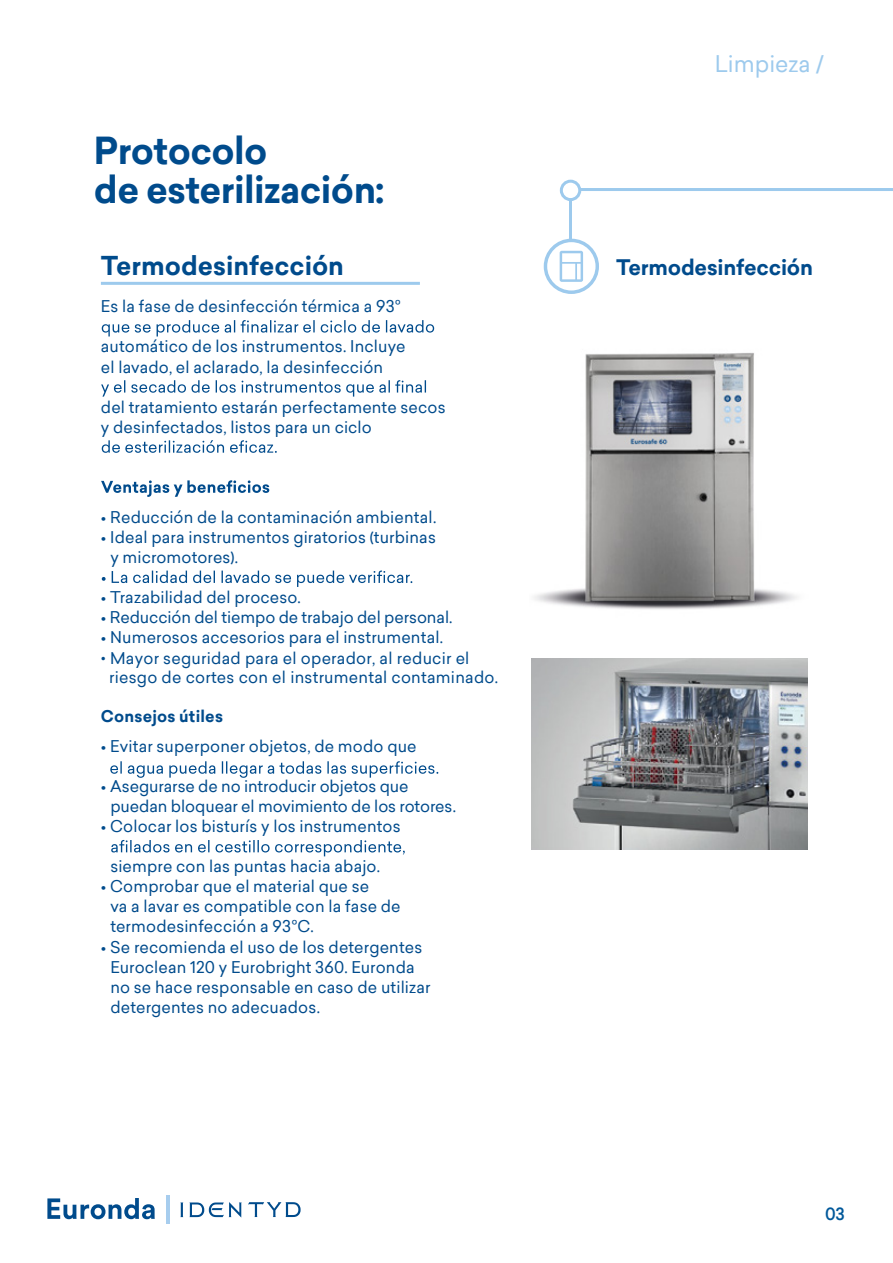
<style>
.page{position:relative;width:893px;height:1263px;background:#fff}
.page>*{position:absolute;margin:0;border:0;box-sizing:border-box;transform-origin:0 0}
.t1{font:700 36.45px/39px "Sailec";letter-spacing:-.015em;color:#004b8c}
.t2{font:700 25.5px "Sailec";color:#004b8c}
.t3{font:22.5px "Sailec";color:#9dcaed}
.t4{font:700 21px "Sailec";letter-spacing:-.01em;color:#004b8c}
.t5{font:500 16.5px "Sailec";color:#00589a}
.t6{font:15.9px/20.1px "Sailec";letter-spacing:.01em;color:#004b8c}
.t7{font:700 15.9px "Sailec";letter-spacing:.015em;color:#004b8c}
.s1{font-weight:900}
</style>
<div class="page">
<img style="left:534px;top:352px;width:263px;height:257px">
<hr style="left:566px;top:188px;width:327px;height:3px;background:#9dcaed">
<div style="left:544px;top:239px;width:55px;height:55px;border:3px solid #9dcaed;border-radius:50%"></div>
<svg style="left:560px;top:251px;width:23px;height:31px"></svg>
<div style="left:561px;top:181px;width:19px;height:19px;background:#fff;border-radius:50%"></div>
<div style="left:560px;top:180px;width:21px;height:21px;border:3px solid #9dcaed;border-radius:50%"></div>
<hr style="left:569px;top:199px;width:3px;height:42px;background:#9dcaed">
<svg style="left:102px;top:320px;width:332px;height:16px"></svg>
<svg style="left:101px;top:380px;width:325px;height:17px"></svg>
<svg style="left:102px;top:440px;width:175px;height:13px"></svg>
<svg style="left:101px;top:480px;width:168px;height:17px"></svg>
<svg style="left:102px;top:570px;width:310px;height:17px"></svg>
<svg style="left:110px;top:761px;width:328px;height:17px"></svg>
<svg style="left:111px;top:840px;width:294px;height:16px"></svg>
<hr style="left:101px;top:282px;width:319px;height:3px;background:#9dcaed">
<img style="left:531px;top:659px;width:277px;height:190px">
<svg style="left:248px;top:1202px;width:53px;height:15px"></svg>
<svg style="left:180px;top:1202px;width:62px;height:15px"></svg>
<hr style="left:166px;top:1195px;width:3px;height:28px;background:#a7cdee">
<svg style="left:47px;top:1198px;width:108px;height:21px"></svg>
<h1 class="t1" style="left:94px;top:132px;width:292px">Protocolo<br>de esterilización:</h1>
<h2 class="t2" style="left:101px;top:247px;width:245px">Termodesinfección</h2>
<p class="t6" style="left:101px;top:296px;width:301px">Es la fase de desinfección térmica a 93°</p>
<p class="t6" style="left:101px;top:336px;width:306px">automático de los instrumentos. Incluye el lavado, el aclarado, la desinfección</p>
<p class="t6" style="left:101px;top:396px;width:346px">del tratamiento estarán perfectamente secos y desinfectados, listos para un ciclo</p>
<p class="t6" style="left:101px;top:507px;width:337px">• Reducción de la contaminación ambiental.</p>
<p class="t6" style="left:110px;top:527px;width:327px;text-indent:-9px">• Ideal para instrumentos giratorios (turbinas y micromotores).</p>
<p class="t6" style="left:101px;top:587px;width:202px">• Trazabilidad del proceso.</p>
<p class="t6" style="left:101px;top:607px;width:353px">• Reducción del tiempo de trabajo del personal.</p>
<p class="t6" style="left:101px;top:627px;width:344px">• Numerosos accesorios para el instrumental.</p>
<p class="t6" style="left:109px;top:649px;width:390px;line-height:19px;text-indent:-8px"><span class="s1">·</span> Mayor seguridad para el operador, al reducir el riesgo de cortes con el instrumental contaminado.</p>
<p class="t7" style="left:101px;top:705px;width:124px">Consejos útiles</p>
<p class="t6" style="left:101px;top:736px;width:317px">• Evitar superponer objetos, de modo que</p>
<p class="t6" style="left:110px;top:776px;width:347px;text-indent:-9px">• Asegurarse de no introducir objetos que puedan bloquear el movimiento de los rotores.</p>
<p class="t6" style="left:101px;top:816px;width:301px">• Colocar los bisturís y los instrumentos</p>
<p class="t6" style="left:110px;top:856px;width:271px">siempre con las puntas hacia abajo.</p>
<p class="t6" style="left:110px;top:876px;width:292px;text-indent:-9px">• Comprobar que el material que se<br>va a lavar es compatible con la fase de termodesinfección a 93°C.</p>
<p class="t6" style="left:110px;top:936px;width:322px;text-indent:-9px">• Se recomienda el uso de los detergentes Euroclean 120 y Eurobright 360. Euronda no se hace responsable en caso de utilizar detergentes no adecuados.</p>
<h3 class="t3" style="left:715px;top:48px;width:111px">Limpieza /</h3>
<h3 class="t4" style="left:616px;top:253px;width:199px">Termodesinfección</h3>
<p class="t5" style="left:825px;top:1202px;width:21px">03</p>
</div>
